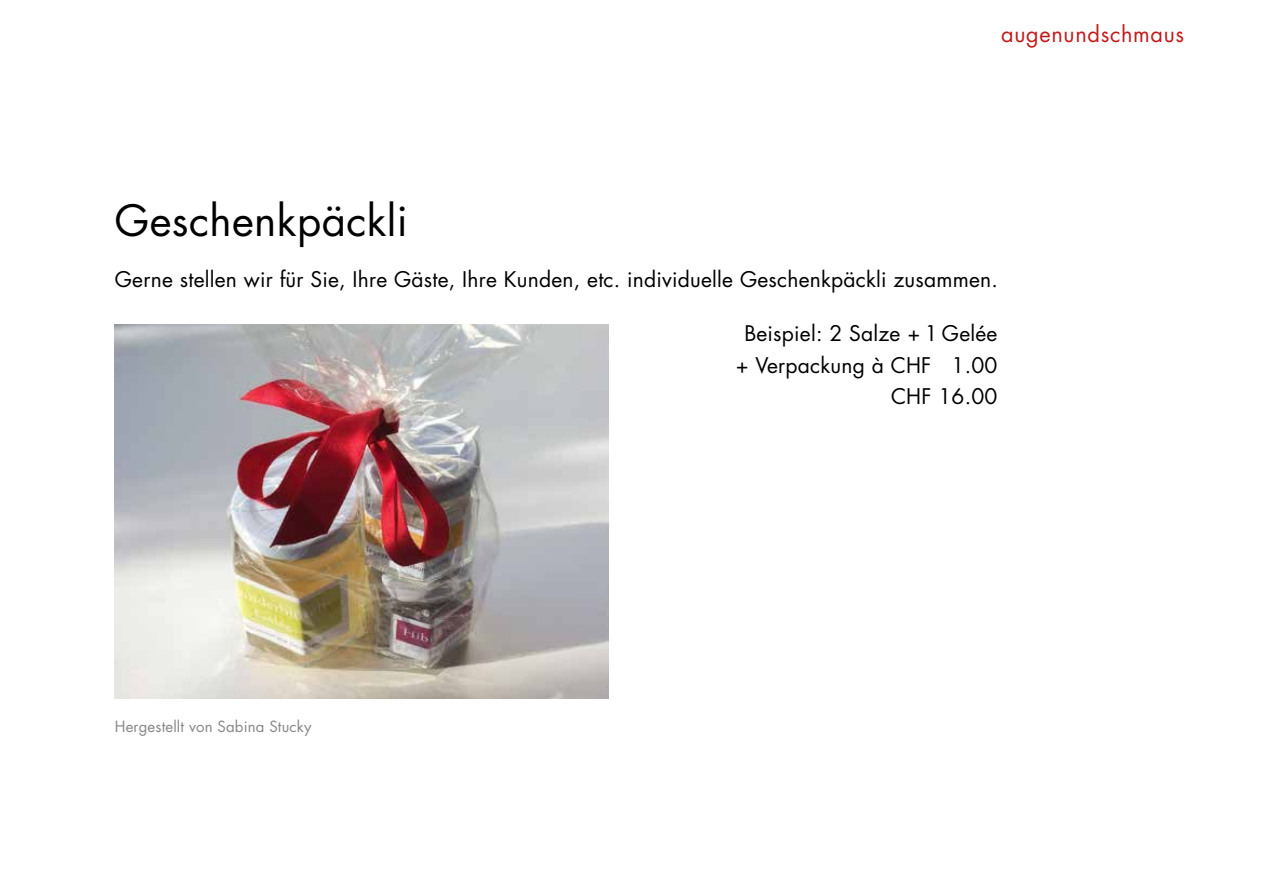
<style>
.page{position:relative;width:1263px;height:893px;background:#fff}
.page>*{position:absolute;margin:0;border:0;box-sizing:border-box;transform-origin:0 0}
.t1{font:42px "Futura Std";letter-spacing:.01em;color:#000}
.t2{font:21.75px "Futura Std";letter-spacing:.03em;color:#c21b1c}
.t3{font:21px/31.5px "Futura Std";letter-spacing:.01em;color:#000;text-align:right}
.t4{font:15px "Futura Std";letter-spacing:.01em;color:#878787}
</style>
<div class="page">
<img style="left:115px;top:324px;width:493px;height:374px">
<p class="t2" style="left:1001px;top:21px;width:184px">augenundschmaus</p>
<h1 class="t1" style="left:115px;top:194px;width:295px">Geschenkpäckli</h1>
<p class="t3" style="left:115px;top:263px;width:885px">Gerne stellen wir für Sie, Ihre Gäste, Ihre Kunden, etc. individuelle Geschenkpäckli zusammen.</p>
<p class="t3" style="left:736px;top:318px;width:263px">Beispiel: 2 Salze + 1 Gelée + Verpackung à CHF 1.00<br>CHF 16.00</p>
<p class="t4" style="left:115px;top:716px;width:198px">Hergestellt von Sabina Stucky</p>
</div>
